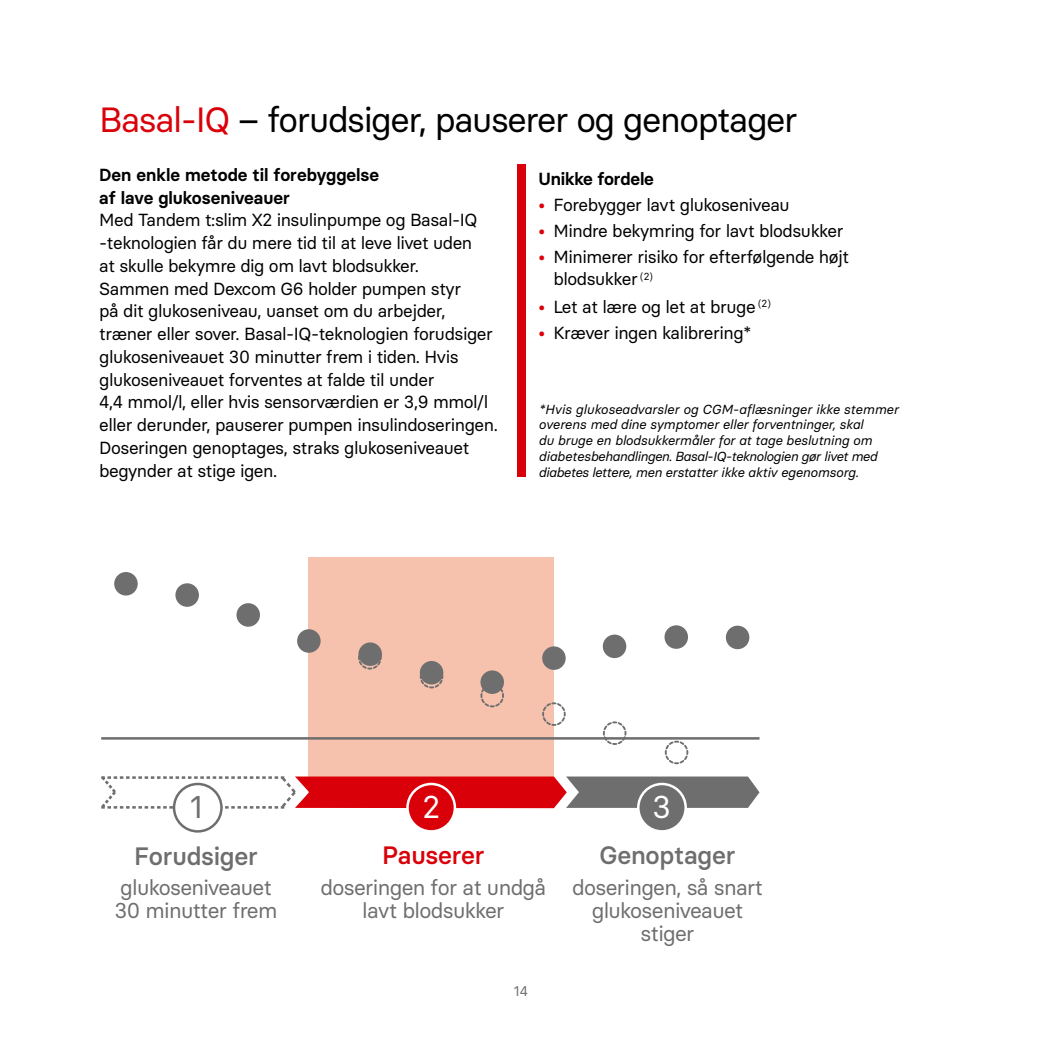
<style>
.page{position:relative;width:1042px;height:1042px;background:#fff}
.page>*{position:absolute;margin:0;border:0;box-sizing:border-box;transform-origin:0 0}
.t1{font:35px "Basier Circle";letter-spacing:-.04em;color:#000}
.t2{font:31.5px "Basier Circle";color:#fff}
.t3{font:31.5px "Basier Circle";color:#6e6e6e}
.t4{font:500 25.2px "Basier Circle";letter-spacing:-.01em;color:#6e6e6e}
.t5{font:500 25.2px "Basier Circle";letter-spacing:-.01em;color:#da0009}
.t6{font:21.35px/23.3px "Basier Circle";letter-spacing:-.03em;color:#6e6e6e;text-align:center}
.t7{font:17.5px/22.8px "Basier Circle";letter-spacing:-.025em;color:#000}
.t8{font:600 17.5px/22.8px "Basier Circle";color:#000}
.t9{font:14px "Basier Circle";color:#6e6e6e}
.t10{font:italic 13.12px/15.8px "Basier Circle";letter-spacing:-.01em;color:#000}
.s1{color:#da0009}
</style>
<div class="page">
<hr style="left:1041px;top:620px;width:1px;height:422px;background:#f6f6f6">
<div style="left:517px;top:164px;width:8px;height:312px;background:#da0009"></div>
<div style="left:308px;top:557px;width:246px;height:242px;background:#f6c2ad"></div>
<svg style="left:358px;top:645px;width:24px;height:25px"></svg>
<svg style="left:419px;top:664px;width:25px;height:25px"></svg>
<svg style="left:480px;top:685px;width:24px;height:23px"></svg>
<svg style="left:542px;top:702px;width:24px;height:24px"></svg>
<svg style="left:602px;top:721px;width:25px;height:24px"></svg>
<svg style="left:664px;top:740px;width:25px;height:25px"></svg>
<svg style="left:101px;top:776px;width:658px;height:34px"></svg>
<hr style="left:101px;top:737px;width:658px;height:2px;background:#6e6e6e">
<div style="left:114px;top:572px;width:24px;height:23px;background:#6e6e6e;border-radius:50%"></div>
<div style="left:175px;top:583px;width:24px;height:24px;background:#6e6e6e;border-radius:50%"></div>
<div style="left:236px;top:603px;width:24px;height:24px;background:#6e6e6e;border-radius:50%"></div>
<div style="left:174px;top:784px;width:47px;height:47px;background:#fff;border-radius:50%"></div>
<div style="left:173px;top:783px;width:50px;height:49px;border:2px solid #6e6e6e;border-radius:50%"></div>
<div style="left:407px;top:784px;width:48px;height:47px;background:#da0009;border-radius:50%"></div>
<div style="left:406px;top:783px;width:50px;height:49px;border:2px solid #fff;border-radius:50%"></div>
<div style="left:638px;top:784px;width:48px;height:47px;background:#6e6e6e;border-radius:50%"></div>
<div style="left:637px;top:783px;width:50px;height:49px;border:2px solid #fff;border-radius:50%"></div>
<div style="left:297px;top:629px;width:24px;height:24px;background:#6e6e6e;border-radius:50%"></div>
<div style="left:358px;top:642px;width:24px;height:24px;background:#6e6e6e;border-radius:50%"></div>
<div style="left:420px;top:661px;width:23px;height:23px;background:#6e6e6e;border-radius:50%"></div>
<div style="left:480px;top:670px;width:24px;height:24px;background:#6e6e6e;border-radius:50%"></div>
<div style="left:542px;top:646px;width:24px;height:24px;background:#6e6e6e;border-radius:50%"></div>
<div style="left:603px;top:634px;width:23px;height:24px;background:#6e6e6e;border-radius:50%"></div>
<div style="left:664px;top:625px;width:24px;height:24px;background:#6e6e6e;border-radius:50%"></div>
<div style="left:726px;top:626px;width:23px;height:23px;background:#6e6e6e;border-radius:50%"></div>
<h1 class="t1" style="left:99px;top:98px;width:700px"><span class="s1">Basal-IQ</span> – forudsiger, pauserer og genoptager</h1>
<p class="t8" style="left:99px;top:163px;width:281px">Den enkle metode til forebyggelse af lave glukoseniveauer</p>
<p class="t7" style="left:99px;top:208px;width:400px">Med Tandem t:slim X2 insulinpumpe og Basal-IQ -teknologien får du mere tid til at leve livet uden<br>at skulle bekymre dig om lavt blodsukker.<br>Sammen med Dexcom G6 holder pumpen styr<br>på dit glukoseniveau, uanset om du arbejder, træner eller sover. Basal-IQ-teknologien forudsiger glukoseniveauet 30 minutter frem i tiden. Hvis glukoseniveauet forventes at falde til under<br>4,4 mmol/l, eller hvis sensorværdien er 3,9 mmol/l eller derunder, pauserer pumpen insulindoseringen.<br>Doseringen genoptages, straks glukoseniveauet begynder at stige igen.</p>
<p class="t8" style="left:538px;top:167px;width:117px">Unikke fordele</p>
<p class="t7" style="left:538px;top:193px;width:253px"><span class="s1">•</span> Forebygger lavt glukoseniveau</p>
<p class="t7" style="left:538px;top:219px;width:306px"><span class="s1">•</span> Mindre bekymring for lavt blodsukker</p>
<p class="t7" style="left:553px;top:245px;width:297px;text-indent:-15px"><span class="s1">•</span> Minimerer risiko for efterfølgende højt blodsukker <sup>(2)</sup></p>
<p class="t7" style="left:538px;top:295px;width:234px"><span class="s1">•</span> Let at lære og let at bruge <sup>(2)</sup></p>
<p class="t7" style="left:538px;top:321px;width:215px"><span class="s1">•</span> Kræver ingen kalibrering*</p>
<p class="t10" style="left:538px;top:401px;width:362px">*Hvis glukoseadvarsler og CGM-aflæsninger ikke stemmer overens med dine symptomer eller forventninger, skal<br>du bruge en blodsukkermåler for at tage beslutning om diabetesbehandlingen. Basal-IQ-teknologien gør livet med diabetes lettere, men erstatter ikke aktiv egenomsorg.</p>
<h2 class="t3" style="left:190px;top:787px;width:15px">1</h2>
<h2 class="t2" style="left:422px;top:787px;width:19px">2</h2>
<h2 class="t2" style="left:652px;top:787px;width:20px">3</h2>
<h3 class="t5" style="left:382px;top:839px;width:104px">Pauserer</h3>
<p class="t6" style="left:320px;top:875px;width:227px">doseringen for at undgå lavt blodsukker</p>
<h3 class="t4" style="left:134px;top:840px;width:125px">Forudsiger</h3>
<p class="t6" style="left:115px;top:875px;width:164px;text-align:left">glukoseniveauet<br>30 minutter frem</p>
<h3 class="t4" style="left:599px;top:839px;width:137px">Genoptager</h3>
<p class="t6" style="left:572px;top:875px;width:192px">doseringen, så snart glukoseniveauet stiger</p>
<p class="t9" style="left:514px;top:982px;width:16px">14</p>
</div>
